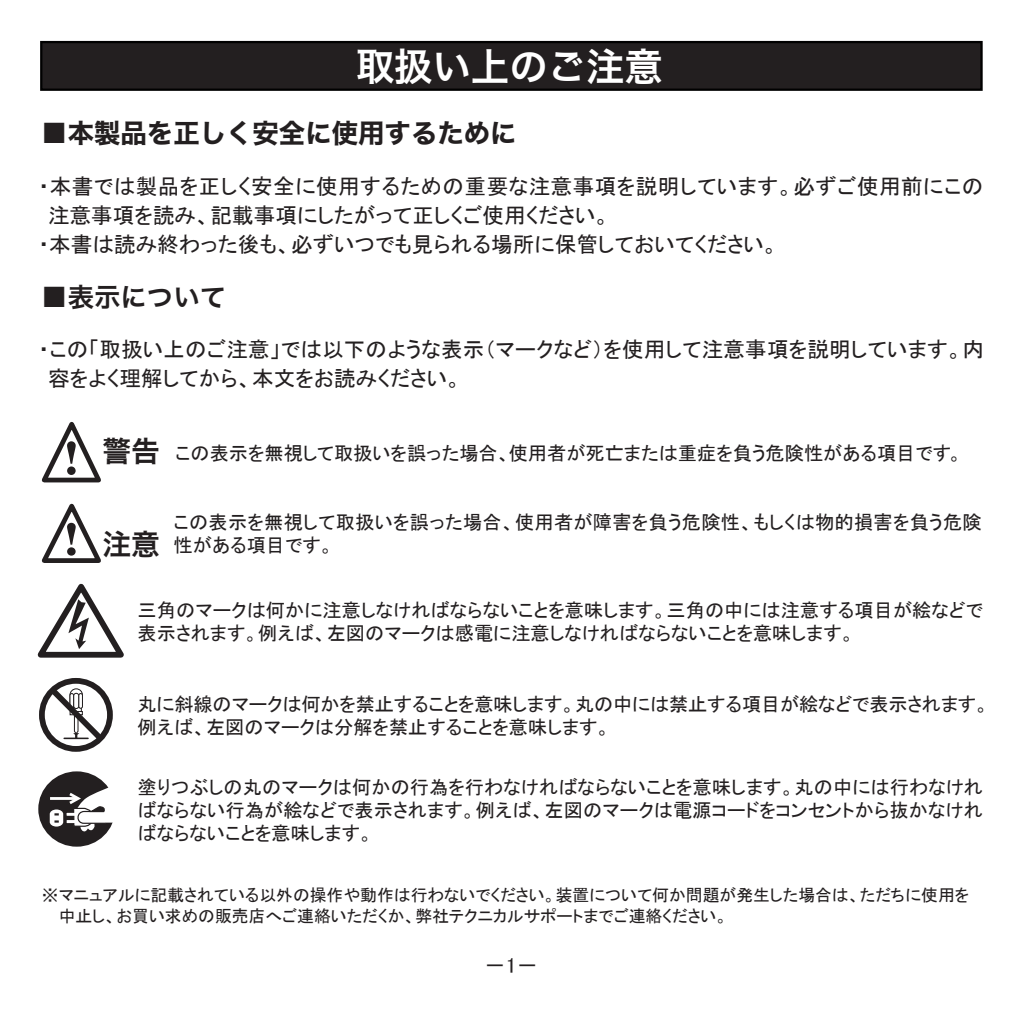
<style>
.page{position:relative;width:1021px;height:1021px;background:#fff}
.page>*{position:absolute;margin:0;border:0;box-sizing:border-box;transform-origin:0 0}
.t1{font:38.4px "Hiragino Kaku W6 90 msp RKSJ H";color:#fff}
.t2{font:28.8px "Hiragino Kaku W6 90 msp RKSJ H";color:#231f20}
.t3{font:26.4px "Hiragino Kaku W7 90 msp RKSJ H";color:#231f20}
.t4{font:26.4px "Hiragino Kaku W6 90 msp RKSJ H";color:#231f20}
.t5{font:21.6px/28.8px "MS P Gothic";letter-spacing:.005em;color:#231f20}
.t6{font:19.2px/23.2px "MS P Gothic";color:#231f20}
.t7{font:16.8px/20.8px "MS P Gothic";color:#231f20}
</style>
<div class="page">
<div style="left:40px;top:41px;width:942px;height:50px;background:#231f20;border:2px solid #000"></div>
<svg style="left:41px;top:421px;width:60px;height:62px"></svg>
<svg style="left:41px;top:503px;width:60px;height:60px"></svg>
<svg style="left:38px;top:771px;width:77px;height:75px"></svg>
<svg style="left:42px;top:775px;width:73px;height:68px"></svg>
<svg style="left:37px;top:583px;width:87px;height:75px"></svg>
<div style="left:39px;top:678px;width:74px;height:73px;border:6px solid #231f20;border-radius:50%"></div>
<svg style="left:44px;top:681px;width:65px;height:66px"></svg>
<h1 class="t1" style="left:355px;top:47px;width:309px">取扱い上のご注意</h1>
<h3 class="t3" style="left:41px;top:120px;width:477px">■本製品を正しく安全に使用するために</h3>
<p class="t5" style="left:38px;top:172px;width:946px">・本書では製品を正しく安全に使用するための重要な注意事項を説明しています。必ずご使用前にこの</p>
<p class="t5" style="left:48px;top:201px;width:563px">注意事項を読み、記載事項にしたがって正しくご使用ください。</p>
<p class="t5" style="left:38px;top:229px;width:741px">・本書は読み終わった後も、必ずいつでも見られる場所に保管しておいてください。</p>
<h3 class="t4" style="left:41px;top:284px;width:186px">■表示について</h3>
<p class="t5" style="left:48px;top:335px;width:937px;text-indent:-10px">・この「取扱い上のご注意」では以下のような表示（マークなど）を使用して注意事項を説明しています。内容をよく理解してから、本文をお読みください。</p>
<h2 class="t2" style="left:102px;top:436px;width:59px">警告</h2>
<p class="t6" style="left:175px;top:441px;width:788px">この表示を無視して取扱いを誤った場合、使用者が死亡または重症を負う危険性がある項目です。</p>
<h2 class="t2" style="left:102px;top:529px;width:59px">注意</h2>
<p class="t6" style="left:174px;top:510px;width:809px">この表示を無視して取扱いを誤った場合、使用者が障害を負う危険性、もしくは物的損害を負う危険性がある項目です。</p>
<p class="t6" style="left:138px;top:598px;width:847px">三角のマークは何かに注意しなければならないことを意味します。三角の中には注意する項目が絵などで表示されます。例えば、左図のマークは感電に注意しなければならないことを意味します。</p>
<p class="t6" style="left:138px;top:692px;width:853px">丸に斜線のマークは何かを禁止することを意味します。丸の中には禁止する項目が絵などで表示されます。例えば、左図のマークは分解を禁止することを意味します。</p>
<p class="t6" style="left:137px;top:775px;width:847px;text-align:justify">塗りつぶしの丸のマークは何かの行為を行わなければならないことを意味します。丸の中には行わなければならない行為が絵などで表示されます。例えば、左図のマークは電源コードをコンセントから抜かなければならないことを意味します。</p>
<p class="t7" style="left:59px;top:884px;width:912px;text-indent:-17px">※マニュアルに記載されている以外の操作や動作は行わないでください。装置について何か問題が発生した場合は、ただちに使用を中止し、お買い求めの販売店へご連絡いただくか、弊社テクニカルサポートまでご連絡ください。</p>
<p class="t5" style="left:484px;top:950px;width:55px">－1－</p>
</div>
